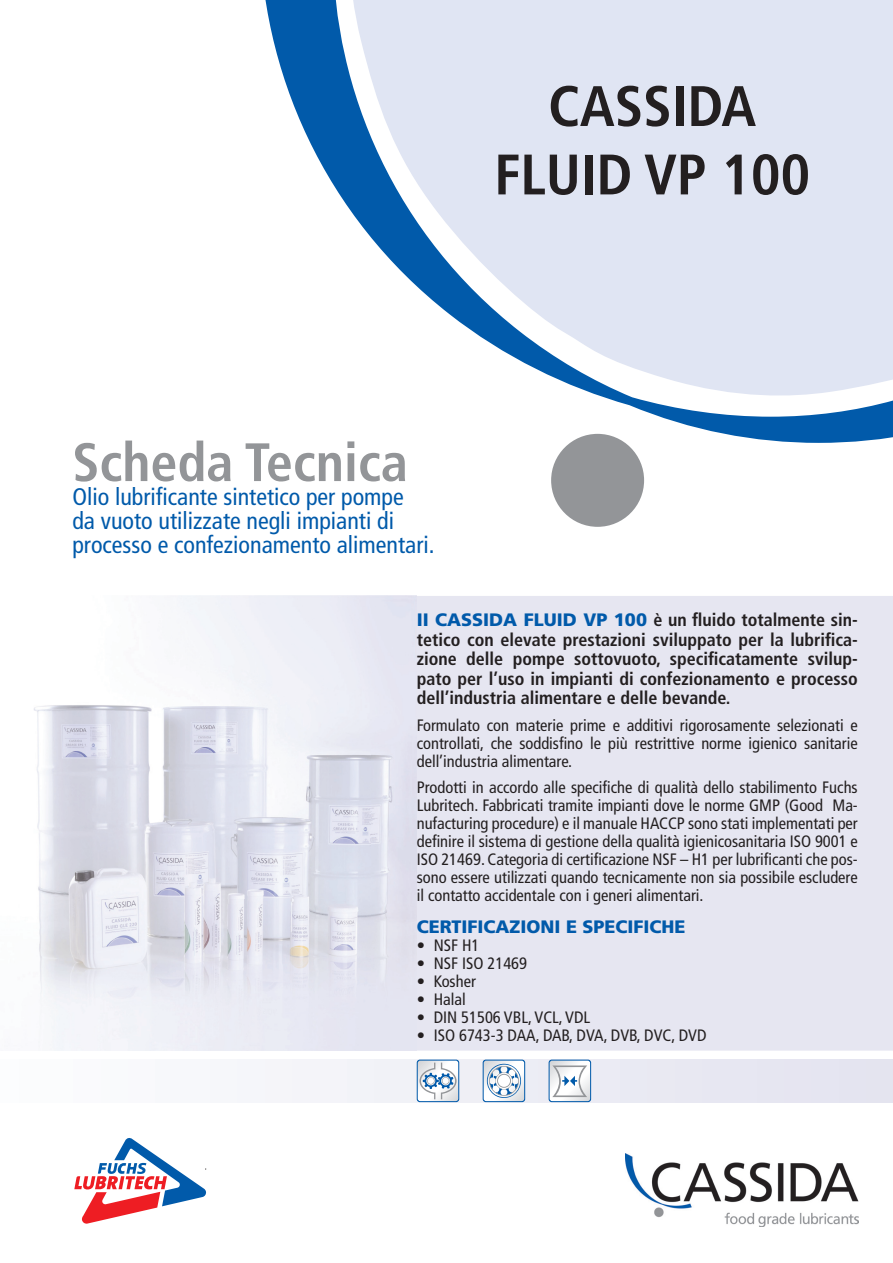
<style>
.page{position:relative;width:893px;height:1263px;background:#fff}
.page>*{position:absolute;margin:0;border:0;box-sizing:border-box;transform-origin:0 0}
.t1{font:700 condensed 57px/68.4px "Frutiger LT Com";color:#231f20;text-align:center}
.t2{font:700 condensed 54px "Frutiger LT Com";color:#939598}
.t3{font:condensed 24px/24px "Frutiger LT Com";color:#015aaa}
.t4{font:700 condensed 18px/19.5px "Frutiger LT Com";color:#231f20;text-align:justify}
.t5{font:900 18px "Frutiger LT Com";color:#015aaa}
.t6{font:condensed 16.5px/18px "Frutiger LT Com";color:#231f20;text-align:justify}
.s1{font-weight:900;font-stretch:normal;color:#015aaa}
</style>
<div class="page">
<div style="left:0;top:1059px;width:893px;height:43px;background:linear-gradient(to bottom,#eff0f6,#eff0f6)"></div>
<div style="left:551px;top:434px;width:93px;height:93px;background:#939598;border-radius:50%"></div>
<svg style="left:265px;top:0;width:628px;height:443px"></svg>
<svg style="left:345px;top:0;width:548px;height:399px;fill:#e0e5f3"></svg>
<div style="left:417px;top:596px;width:476px;height:454px;background:#e6e6f1"></div>
<img style="left:34px;top:596px;width:383px;height:454px">
<svg style="left:483px;top:1059px;width:42px;height:43px"></svg>
<svg style="left:549px;top:1059px;width:42px;height:43px"></svg>
<svg style="left:417px;top:1059px;width:42px;height:43px"></svg>
<img style="left:625px;top:1153px;width:234px;height:74px">
<svg style="left:74px;top:1138px;width:133px;height:86px"></svg>
<h1 class="t1" style="left:494px;top:72px;width:318px">CASSIDA<br>FLUID VP 100</h1>
<h2 class="t2" style="left:72px;top:430px;width:337px">Scheda Tecnica</h2>
<h3 class="t3" style="left:72px;top:485px;width:364px">Olio lubrificante sintetico per pompe<br>da vuoto utilizzate negli impianti di processo e confezionamento alimentari.</h3>
<p class="t4" style="left:417px;top:610px;width:443px"><span class="s1">II CASSIDA FLUID VP 100</span> è un fluido totalmente sin&shy;tetico con elevate prestazioni sviluppato per la lubrifica&shy;zione delle pompe sottovuoto, specificatamente svilup&shy;pato per l’uso in impianti di confezionamento e processo dell’industria alimentare e delle bevande.</p>
<p class="t6" style="left:417px;top:716px;width:443px">Formulato con materie prime e additivi rigorosamente selezionati e controllati, che soddisfino le più restrittive norme igienico sanitarie dell’industria alimentare.</p>
<p class="t6" style="left:417px;top:778px;width:443px">Prodotti in accordo alle specifiche di qualità dello stabilimento Fuchs Lubritech. Fabbricati tramite impianti dove le norme GMP (Good Ma&shy;nufacturing procedure) e il manuale HACCP sono stati implementati per definire il sistema di gestione della qualità igienicosanitaria ISO 9001 e ISO 21469. Categoria di certificazione NSF – H1 per lubrificanti che pos&shy;sono essere utilizzati quando tecnicamente non sia possibile escludere il contatto accidentale con i generi alimentari.</p>
<p class="t5" style="left:417px;top:916px;width:270px">CERTIFICAZIONI E SPECIFICHE</p>
<p class="t6" style="left:417px;top:936px;width:64px">• NSF H1</p>
<p class="t6" style="left:417px;top:954px;width:112px">• NSF ISO 21469</p>
<p class="t6" style="left:417px;top:972px;width:61px">• Kosher</p>
<p class="t6" style="left:417px;top:990px;width:51px">• Halal</p>
<p class="t6" style="left:417px;top:1008px;width:175px">• DIN 51506 VBL, VCL, VDL</p>
<p class="t6" style="left:417px;top:1026px;width:291px">• ISO 6743-3 DAA, DAB, DVA, DVB, DVC, DVD</p>
</div>
